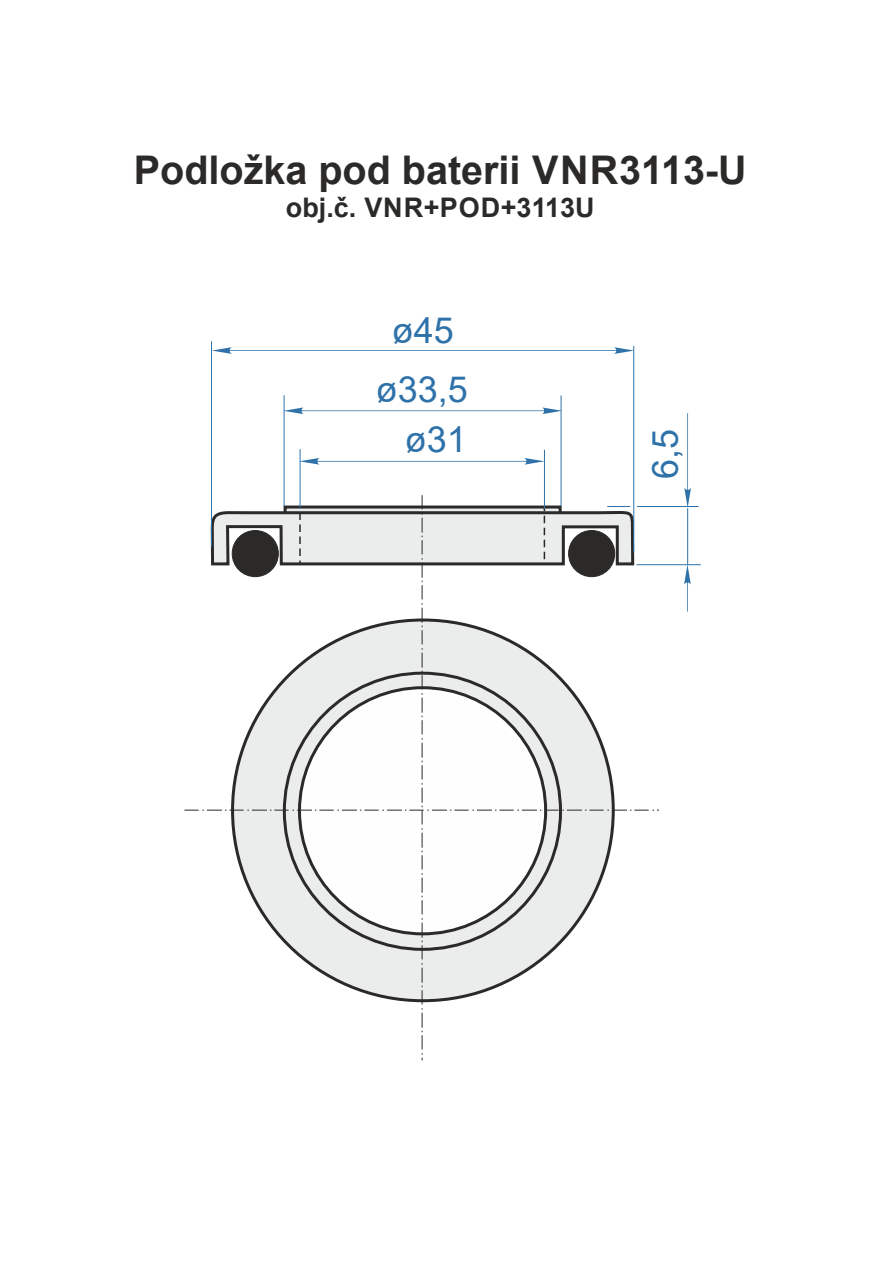
<style>
.page{position:relative;width:893px;height:1263px;background:#fff}
.page>*{position:absolute;margin:0;border:0;box-sizing:border-box;transform-origin:0 0}
.t1{font:700 39.6px "Arial";color:#2b2a29}
.t2{font:36px/58.9px "Arial";color:#2e72a9;text-align:center}
.t3{font:700 27px "Arial";color:#2b2a29}
</style>
<div class="page">
<svg style="left:684px;top:413px;width:7px;height:95px"></svg>
<hr style="left:637px;top:506px;width:61px;height:1px;background:#2e72a9">
<hr style="left:637px;top:564px;width:64px;height:1px;background:#2e72a9">
<hr style="left:687px;top:508px;width:1px;height:57px;background:#2e72a9">
<svg style="left:684px;top:564px;width:7px;height:48px"></svg>
<hr style="left:211px;top:341px;width:1px;height:206px;background:#2e72a9">
<hr style="left:300px;top:449px;width:1px;height:60px;background:#2e72a9">
<hr style="left:284px;top:395px;width:1px;height:111px;background:#2e72a9">
<hr style="left:561px;top:395px;width:1px;height:111px;background:#2e72a9">
<hr style="left:544px;top:450px;width:1px;height:59px;background:#2e72a9">
<hr style="left:633px;top:346px;width:1px;height:207px;background:#2e72a9">
<svg style="left:299px;top:458px;width:245px;height:7px"></svg>
<svg style="left:283px;top:407px;width:279px;height:7px"></svg>
<svg style="left:212px;top:347px;width:422px;height:7px"></svg>
<svg style="left:184px;top:495px;width:475px;height:565px"></svg>
<p class="t1" style="left:134px;top:155px;width:614px">Podložka pod baterii VNR3113-U</p>
<p class="t3" style="left:286px;top:197px;width:310px">obj.č. VNR+POD+3113U</p>
<p class="t2" style="left:376px;top:304px;width:94px">ø45 ø33,5</p>
<p class="t2" style="left:405px;top:413px;width:64px">ø31</p>
<p class="t2" style="left:639px;top:479px;width:52px;rotate:-90deg">6,5</p>
</div>
